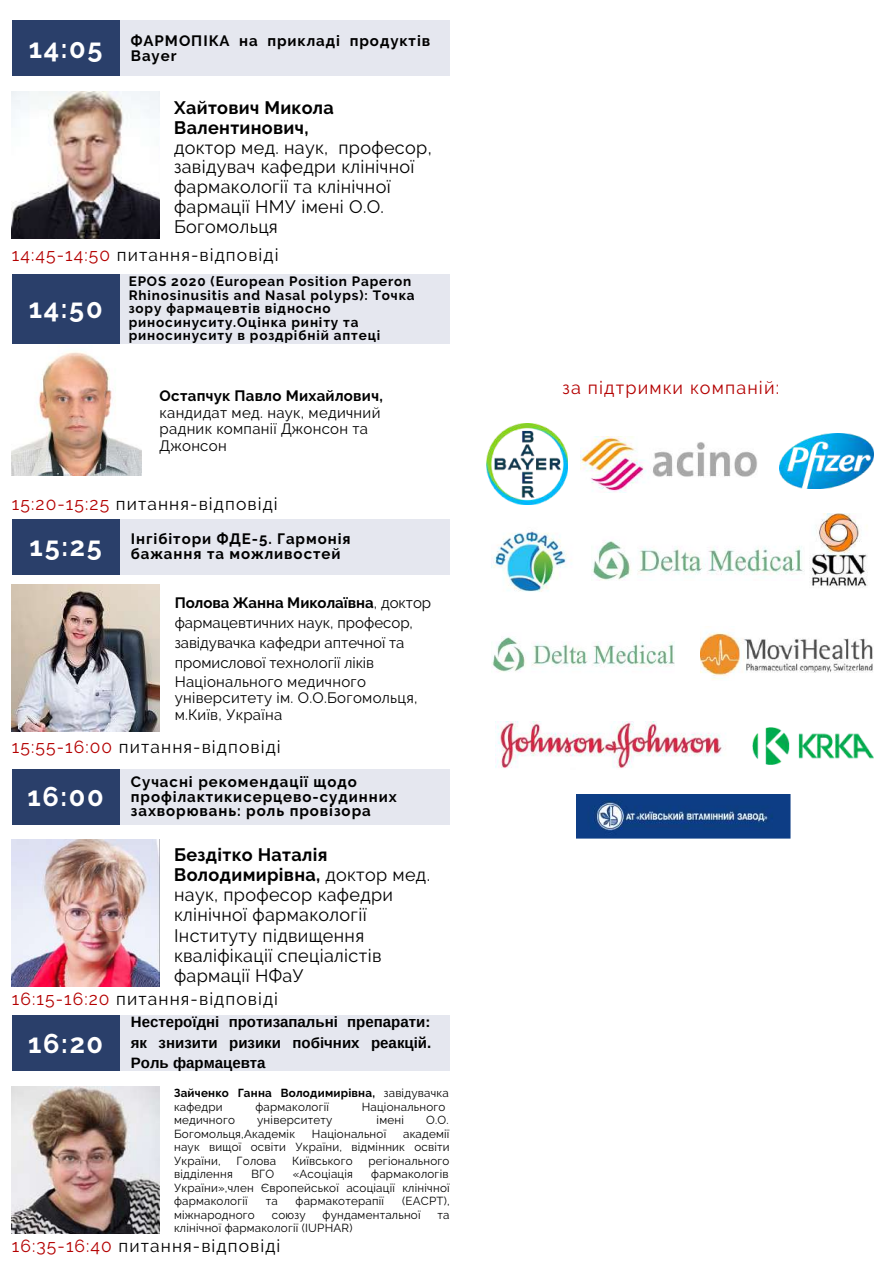
<style>
.page{position:relative;width:894px;height:1264px;background:#fff}
.page>*{position:absolute;margin:0;border:0;box-sizing:border-box;transform-origin:0 0}
.t1{font:700 27px "Raleway";letter-spacing:.065em;color:#fff}
.t2{font:18px/20.1px "Raleway";letter-spacing:.02em;color:#000}
.t3{font:700 18px/19.8px "Raleway";letter-spacing:.02em;color:#000}
.t4{font:18px "Raleway";letter-spacing:.065em;color:#b40000}
.t5{font:17.4px "Raleway";letter-spacing:.065em;color:#000}
.t6{font:700 15px/14.7px "Raleway";letter-spacing:.065em;color:#000}
.t7{font:15px/17px "Raleway";letter-spacing:.02em;color:#000}
.t8{font:15px/20.2px "Raleway";color:#000}
.t9{font:700 15px/20.2px "Arimo";color:#000;text-align:justify}
.t10{font:700 15px "Raleway";letter-spacing:.02em;color:#000}
.t11{font:700 13.5px/13.5px "Raleway";letter-spacing:.065em;color:#000}
.t12{font:11.55px/13.5px "Raleway";letter-spacing:.02em;color:#000;text-align:justify}
.t13{font:700 11.55px/13.5px "Raleway";letter-spacing:.02em;color:#000}
.s1{color:#b40000}
.s2{font-weight:700}
.s3{font-weight:400}
</style>
<div class="page">
<div style="left:119px;top:519px;width:331px;height:55px;background:#e5e7ef"></div>
<div style="left:12px;top:519px;width:108px;height:55px;background:#2a3f6a"></div>
<img style="left:12px;top:584px;width:147px;height:147px">
<img style="left:779px;top:433px;width:94px;height:55px">
<img style="left:12px;top:352px;width:130px;height:123px">
<div style="left:119px;top:274px;width:331px;height:69px;background:#e5e7ef"></div>
<div style="left:12px;top:274px;width:108px;height:69px;background:#2a3f6a"></div>
<img style="left:580px;top:437px;width:177px;height:55px">
<img style="left:491px;top:531px;width:81px;height:61px">
<img style="left:486px;top:424px;width:81px;height:81px">
<img style="left:809px;top:513px;width:59px;height:75px">
<img style="left:592px;top:541px;width:212px;height:39px">
<img style="left:700px;top:632px;width:173px;height:48px">
<img style="left:495px;top:721px;width:228px;height:47px">
<img style="left:752px;top:727px;width:121px;height:37px">
<img style="left:576px;top:794px;width:214px;height:44px">
<img style="left:492px;top:636px;width:182px;height:36px">
<div style="left:119px;top:769px;width:331px;height:55px;background:#e5e7ef"></div>
<div style="left:12px;top:769px;width:108px;height:55px;background:#2a3f6a"></div>
<img style="left:12px;top:839px;width:147px;height:147px">
<div style="left:119px;top:21px;width:331px;height:55px;background:#e5e7ef"></div>
<div style="left:12px;top:21px;width:108px;height:55px;background:#2a3f6a"></div>
<img style="left:12px;top:91px;width:147px;height:148px">
<img style="left:12px;top:1086px;width:147px;height:147px">
<div style="left:119px;top:1015px;width:331px;height:55px;background:#e5e7ef"></div>
<div style="left:12px;top:1015px;width:108px;height:55px;background:#2a3f6a"></div>
<p class="t6" style="left:131px;top:33px;width:301px">ФАРМОПІКА на прикладі продуктів</p>
<h1 class="t1" style="left:29px;top:33px;width:149px">14:05 <sub>Bayer</sub></h1>
<h2 class="t3" style="left:174px;top:98px;width:161px">Хайтович Микола<br>Валентинович,</h2>
<h2 class="t2" style="left:174px;top:137px;width:259px">доктор мед. наук, професор, завідувач кафедри клінічної фармакології та клінічної фармації НМУ імені О.О.<br>Богомольця</h2>
<h3 class="t5" style="left:12px;top:245px;width:268px"><span class="s1">14:45-14:50</span> питання-відповіді</h3>
<h1 class="t1" style="left:29px;top:293px;width:75px">14:50</h1>
<p class="t11" style="left:129px;top:274px;width:287px">EPOS 2020 (European Position Paperon Rhinоsinusitis and Nasal polyps): Точка зору фармацевтів відносно риносинуситу.Оцінка риніту та риносинуситу в роздрібній аптеці</p>
<p class="t10" style="left:160px;top:387px;width:224px">Остапчук Павло Михайлович,</p>
<p class="t7" style="left:160px;top:404px;width:222px;line-height:16.5px">кандидат мед. наук, медичний радник компанії Джонсон та<br>Джонсон</p>
<h3 class="t5" style="left:12px;top:494px;width:267px"><span class="s1">15:20-15:25</span> питання-відповіді</h3>
<p class="t6" style="left:30px;top:532px;width:322px;text-indent:101px">Інгібітори ФДЕ-5. Гармонія<br><sup>15:25</sup> бажання та можливостей</p>
<p class="t8" style="left:175px;top:592px;width:258px"><span class="s2">Полова Жанна Миколаївна</span>, доктор фармацевтичних наук, професор, завідувачка кафедри аптечної та промислової технології ліків</p>
<p class="t7" style="left:175px;top:672px;width:244px">Національного медичного університету ім. О.О.Богомольця, м.Київ, Україна</p>
<h3 class="t5" style="left:12px;top:736px;width:270px"><span class="s1">15:55-16:00</span> питання-відповіді</h3>
<h1 class="t1" style="left:27px;top:780px;width:78px">16:00</h1>
<p class="t6" style="left:131px;top:774px;width:267px">Сучасні рекомендації щодо профілактикисерцево-судинних захворювань: роль провізора</p>
<h2 class="t2" style="left:174px;top:844px;width:257px"><span class="s2">Бездітко Наталія<br>Володимирівна,</span> доктор мед. наук, професор кафедри клінічної фармакології<br>Інституту підвищення кваліфікації спеціалістів фармації НФаУ</h2>
<h3 class="t5" style="left:12px;top:988px;width:267px"><span class="s1">16:15-16:20</span> питання-відповіді</h3>
<h1 class="t1" style="left:28px;top:1027px;width:77px">16:20</h1>
<p class="t9" style="left:131px;top:1012px;width:302px">Нестероїдні протизапальні препарати: як знизити ризики побічних реакцій.<br>Роль фармацевта</p>
<p class="t13" style="left:174px;top:1086px;width:276px">Зайченко Ганна Володимирівна, <span class="s3">завідувачка кафедри</span></p>
<p class="t12" style="left:255px;top:1099px;width:75px">фармакології</p>
<p class="t12" style="left:361px;top:1099px;width:85px">Національного</p>
<p class="t12" style="left:174px;top:1113px;width:62px">медичного</p>
<p class="t12" style="left:257px;top:1113px;width:77px">університету</p>
<p class="t12" style="left:376px;top:1113px;width:29px">імені</p>
<p class="t12" style="left:426px;top:1113px;width:24px">О.О.</p>
<p class="t12" style="left:174px;top:1126px;width:122px">Богомольця,Академік</p>
<p class="t12" style="left:312px;top:1126px;width:76px">Національної</p>
<p class="t12" style="left:174px;top:1126px;width:277px;text-indent:229px">академії наук вищої освіти України, відмінник освіти України,</p>
<p class="t12" style="left:236px;top:1153px;width:41px">Голова</p>
<p class="t12" style="left:292px;top:1153px;width:62px">Київського</p>
<p class="t12" style="left:368px;top:1153px;width:82px">регіонального</p>
<p class="t12" style="left:174px;top:1167px;width:277px;text-indent:197px">фармакологів України»,член Європейської асоціації клінічної фармакології</p>
<p class="t12" style="left:174px;top:1167px;width:60px">відділення</p>
<p class="t12" style="left:251px;top:1167px;width:24px">ВГО</p>
<p class="t12" style="left:292px;top:1167px;width:62px">«Асоціація</p>
<p class="t12" style="left:265px;top:1194px;width:14px">та</p>
<p class="t12" style="left:295px;top:1194px;width:90px">фармакотерапії</p>
<p class="t12" style="left:402px;top:1194px;width:49px">(EACPT),</p>
<p class="t12" style="left:174px;top:1207px;width:82px">міжнародного</p>
<p class="t12" style="left:272px;top:1207px;width:35px">союзу</p>
<p class="t12" style="left:322px;top:1207px;width:99px">фундаментальної</p>
<p class="t12" style="left:437px;top:1207px;width:14px">та</p>
<p class="t12" style="left:174px;top:1221px;width:180px">клінічної фармакології (IUPHAR)</p>
<h3 class="t5" style="left:12px;top:1235px;width:270px"><span class="s1">16:35-16:40</span> питання-відповіді</h3>
<h2 class="t4" style="left:562px;top:377px;width:218px">за підтримки компаній:</h2>
</div>
